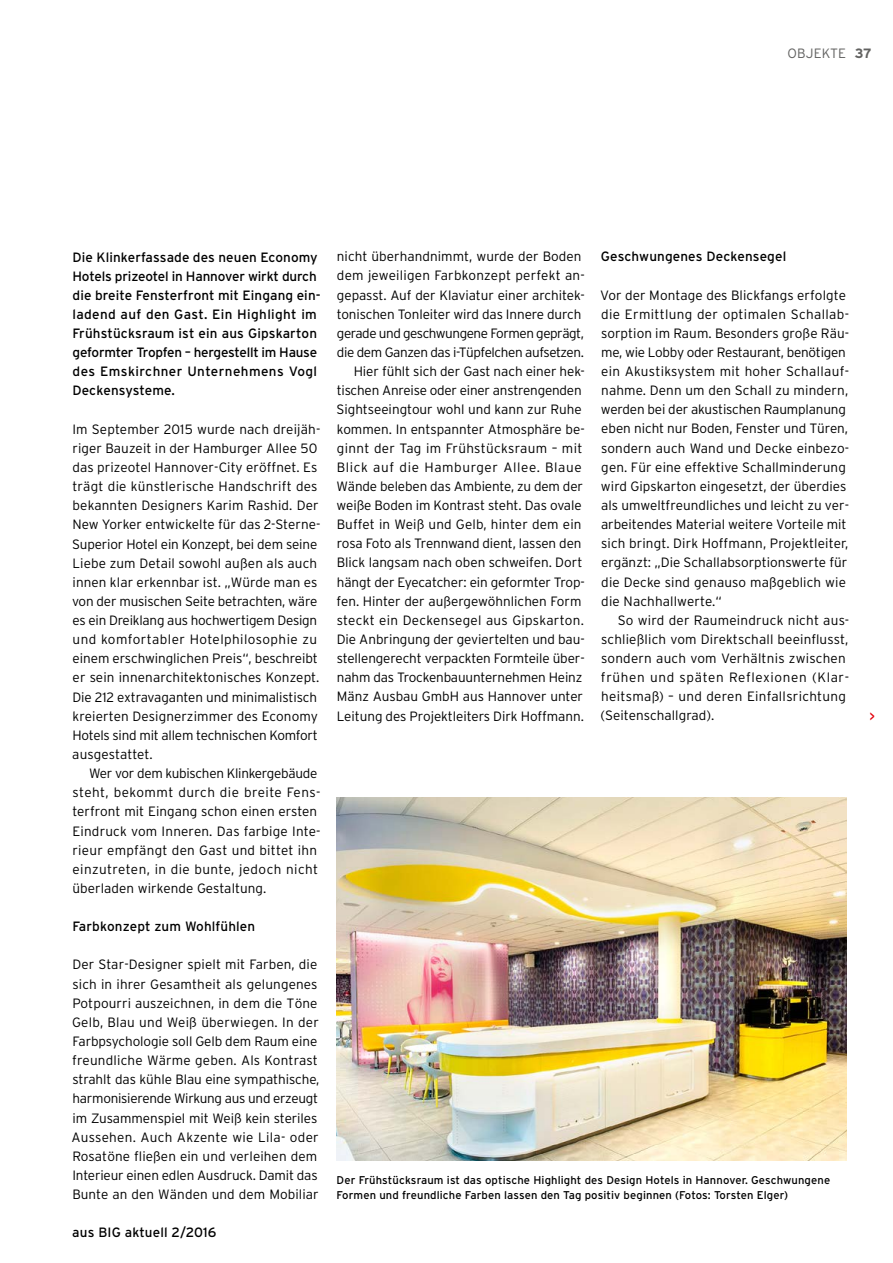
<style>
.page{position:relative;width:893px;height:1263px;background:#fff}
.page>*{position:absolute;margin:0;border:0;box-sizing:border-box;transform-origin:0 0}
.t1{font:300 13.5px/19.2px "Interstate";color:#000}
.t2{font:13.5px/19.2px "Interstate";letter-spacing:.01em;color:#000}
.t3{font:300 13.5px "Interstate";letter-spacing:.01em;color:#626261}
.t4{font:13.5px "Interstate";color:#e3000b}
.t5{font:11.25px/15px "Interstate";letter-spacing:.01em;color:#000}
.s1{font-weight:700}
</style>
<div class="page">
<img style="left:337px;top:797px;width:509px;height:364px">
<p class="t3" style="left:788px;top:45px;width:85px">OBJEKTE <span class="s1">37</span></p>
<p class="t2" style="left:72px;top:247px;width:250px">Die Klinkerfassade des neuen Economy Hotels prizeotel in Hannover wirkt durch die breite Fensterfront mit Eingang ein&shy;ladend auf den Gast. Ein Highlight im Frühstücksraum ist ein aus Gipskarton geformter Tropfen – hergestellt im Hause des Emskirchner Unternehmens Vogl Deckensysteme.</p>
<p class="t1" style="left:72px;top:419px;width:250px">Im September 2015 wurde nach dreijäh&shy;riger Bauzeit in der Hamburger Allee 50 das prizeotel Hannover-City eröffnet. Es trägt die künstlerische Handschrift des bekannten Designers Karim Rashid. Der New Yorker entwickelte für das 2-Sterne-Superior Hotel ein Konzept, bei dem seine Liebe zum Detail sowohl außen als auch innen klar erkennbar ist. „Würde man es von der musischen Seite betrachten, wäre es ein Dreiklang aus hochwertigem Design und komfortabler Hotelphilosophie zu einem erschwinglichen Preis“, beschreibt er sein innenarchitektonisches Konzept.<br>Die 212 extravaganten und minimalistisch kreierten Designerzimmer des Economy Hotels sind mit allem technischen Komfort ausgestattet.</p>
<p class="t1" style="left:72px;top:764px;width:250px;text-indent:17px">Wer vor dem kubischen Klinkergebäude steht, bekommt durch die breite Fens&shy;terfront mit Eingang schon einen ersten Eindruck vom Inneren. Das farbige Inte&shy;rieur empfängt den Gast und bittet ihn einzutreten, in die bunte, jedoch nicht überladen wirkende Gestaltung.</p>
<p class="t2" style="left:72px;top:917px;width:184px">Farbkonzept zum Wohlfühlen</p>
<p class="t1" style="left:71px;top:955px;width:250px">Der Star-Designer spielt mit Farben, die sich in ihrer Gesamtheit als gelungenes Potpourri auszeichnen, in dem die Töne Gelb, Blau und Weiß überwiegen. In der Farbpsychologie soll Gelb dem Raum eine freundliche Wärme geben. Als Kontrast strahlt das kühle Blau eine sympathische, harmonisierende Wirkung aus und erzeugt im Zusammenspiel mit Weiß kein steriles Aussehen. Auch Akzente wie Lila- oder Rosatöne fließen ein und verleihen dem Interieur einen edlen Ausdruck. Damit das Bunte an den Wänden und dem Mobiliar</p>
<p class="t2" style="left:72px;top:1223px;width:146px">aus BIG aktuell 2/2016</p>
<p class="t1" style="left:336px;top:247px;width:250px;text-align:right">nicht überhandnimmt, wurde der Boden dem jeweiligen Farbkonzept perfekt an&shy;gepasst. Auf der Klaviatur einer architek&shy;tonischen Tonleiter wird das Innere durch gerade und geschwungene Formen geprägt, die dem Ganzen das i-Tüpfelchen aufsetzen.<br>Hier fühlt sich der Gast nach einer hek&shy;tischen Anreise oder einer anstrengenden Sightseeingtour wohl und kann zur Ruhe kommen. In entspannter Atmosphäre be&shy;ginnt der Tag im Frühstücksraum – mit Blick auf die Hamburger Allee. Blaue Wände beleben das Ambiente, zu dem der weiße Boden im Kontrast steht. Das ovale Buffet in Weiß und Gelb, hinter dem ein rosa Foto als Trennwand dient, lassen den Blick langsam nach oben schweifen. Dort hängt der Eyecatcher: ein geformter Trop&shy;fen. Hinter der außergewöhnlichen Form steckt ein Deckensegel aus Gipskarton.<br>Die Anbringung der geviertelten und bau&shy;stellengerecht verpackten Formteile über&shy;nahm das Trockenbauunternehmen Heinz Mänz Ausbau GmbH aus Hannover unter Leitung des Projektleiters Dirk Hoffmann.</p>
<p class="t2" style="left:601px;top:247px;width:187px">Geschwungenes Deckensegel</p>
<p class="t1" style="left:600px;top:285px;width:250px">Vor der Montage des Blickfangs erfolgte die Ermittlung der optimalen Schallab&shy;sorption im Raum. Besonders große Räu&shy;me, wie Lobby oder Restaurant, benötigen ein Akustiksystem mit hoher Schallauf&shy;nahme. Denn um den Schall zu mindern, werden bei der akustischen Raumplanung eben nicht nur Boden, Fenster und Türen, sondern auch Wand und Decke einbezo&shy;gen. Für eine effektive Schallminderung wird Gipskarton eingesetzt, der überdies als umweltfreundliches und leicht zu ver&shy;arbeitendes Material weitere Vorteile mit sich bringt. Dirk Hoffmann, Projektleiter, ergänzt: „Die Schallabsorptionswerte für die Decke sind genauso maßgeblich wie die Nachhallwerte.“</p>
<p class="t1" style="left:601px;top:610px;width:250px;text-indent:17px">So wird der Raumeindruck nicht aus&shy;schließlich vom Direktschall beeinflusst, sondern auch vom Verhältnis zwischen frühen und späten Reflexionen (Klar&shy;heitsmaß) – und deren Einfallsrichtung (Seitenschallgrad).</p>
<p class="t5" style="left:337px;top:1173px;width:495px">Der Frühstücksraum ist das optische Highlight des Design Hotels in Hannover. Geschwungene<br>Formen und freundliche Farben lassen den Tag positiv beginnen (Fotos: Torsten Elger)</p>
<p class="t4" style="left:870px;top:708px;width:7px">&gt;</p>
</div>
